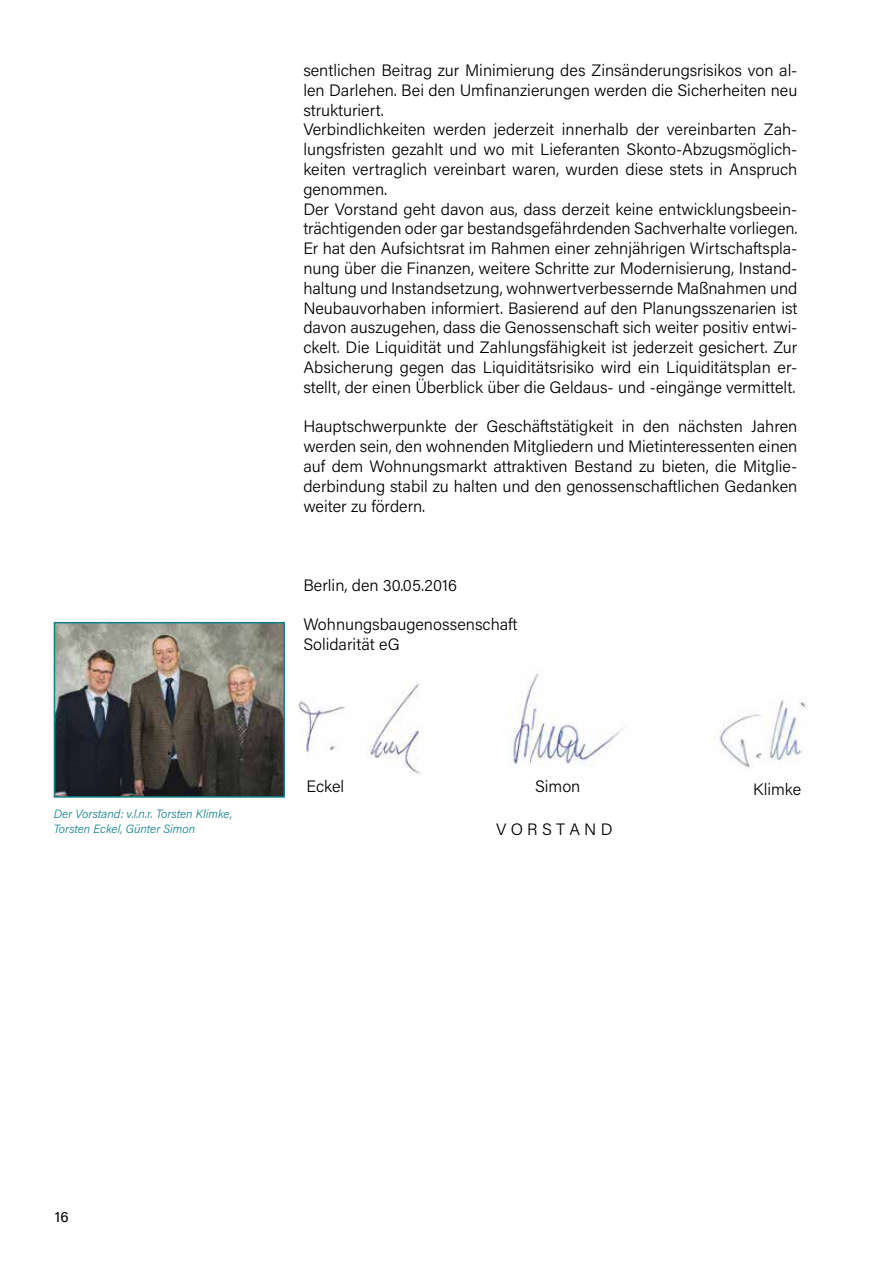
<style>
.page{position:relative;width:893px;height:1263px;background:#fff}
.page>*{position:absolute;margin:0;border:0;box-sizing:border-box;transform-origin:0 0}
.t1{font:300 16.5px/19.8px "Acumin Pro";color:#000}
.t2{font:15px "Acumin Pro";color:#000}
.t3{font:italic 300 12px/14.4px "Acumin Pro";color:#0f808b}
</style>
<div class="page">
<img style="left:57px;top:625px;width:225px;height:170px">
<div style="left:54px;top:622px;width:231px;height:176px;border:2px solid #0f808b"></div>
<img style="left:298px;top:682px;width:123px;height:94px">
<img style="left:510px;top:673px;width:113px;height:93px">
<img style="left:719px;top:700px;width:89px;height:68px">
<p class="t3" style="left:54px;top:806px;width:180px">Der Vorstand: v.l.n.r. Torsten Klimke,<br>Torsten Eckel, Günter Simon</p>
<p class="t1" style="left:303px;top:60px;width:496px">sentlichen Beitrag zur Minimierung des Zinsänderungsrisikos von al&shy;len Darlehen. Bei den Umfinanzierungen werden die Sicherheiten neu strukturiert.<br>Verbindlichkeiten werden jederzeit innerhalb der vereinbarten Zah&shy;lungsfristen gezahlt und wo mit Lieferanten Skonto-Abzugsmöglich&shy;keiten vertraglich vereinbart waren, wurden diese stets in Anspruch genommen.<br>Der Vorstand geht davon aus, dass derzeit keine entwicklungsbeein&shy;trächtigenden oder gar bestandsgefährdenden Sachverhalte vorliegen.<br>Er hat den Aufsichtsrat im Rahmen einer zehnjährigen Wirtschaftspla&shy;nung über die Finanzen, weitere Schritte zur Modernisierung, Instand&shy;haltung und Instandsetzung, wohnwertverbessernde Maßnahmen und Neubauvorhaben informiert. Basierend auf den Planungsszenarien ist davon auszugehen, dass die Genossenschaft sich weiter positiv entwi&shy;ckelt. Die Liquidität und Zahlungsfähigkeit ist jederzeit gesichert. Zur Absicherung gegen das Liquiditätsrisiko wird ein Liquiditätsplan er&shy;stellt, der einen Überblick über die Geldaus- und -eingänge vermittelt.</p>
<p class="t1" style="left:303px;top:416px;width:496px;text-align:justify">Hauptschwerpunkte der Geschäftstätigkeit in den nächsten Jahren werden sein, den wohnenden Mitgliedern und Mietinteressenten einen auf dem Wohnungsmarkt attraktiven Bestand zu bieten, die Mitglie&shy;derbindung stabil zu halten und den genossenschaftlichen Gedanken weiter zu fördern.</p>
<p class="t1" style="left:303px;top:574px;width:155px">Berlin, den 30.05.2016</p>
<p class="t1" style="left:303px;top:614px;width:215px">Wohnungsbaugenossenschaft<br>Solidarität eG</p>
<p class="t1" style="left:306px;top:775px;width:39px">Eckel</p>
<p class="t1" style="left:535px;top:775px;width:47px">Simon</p>
<p class="t1" style="left:753px;top:778px;width:50px">Klimke</p>
<p class="t1" style="left:496px;top:818px;width:118px">V O R S T A N D</p>
<p class="t2" style="left:55px;top:1206px;width:15px">16</p>
</div>
